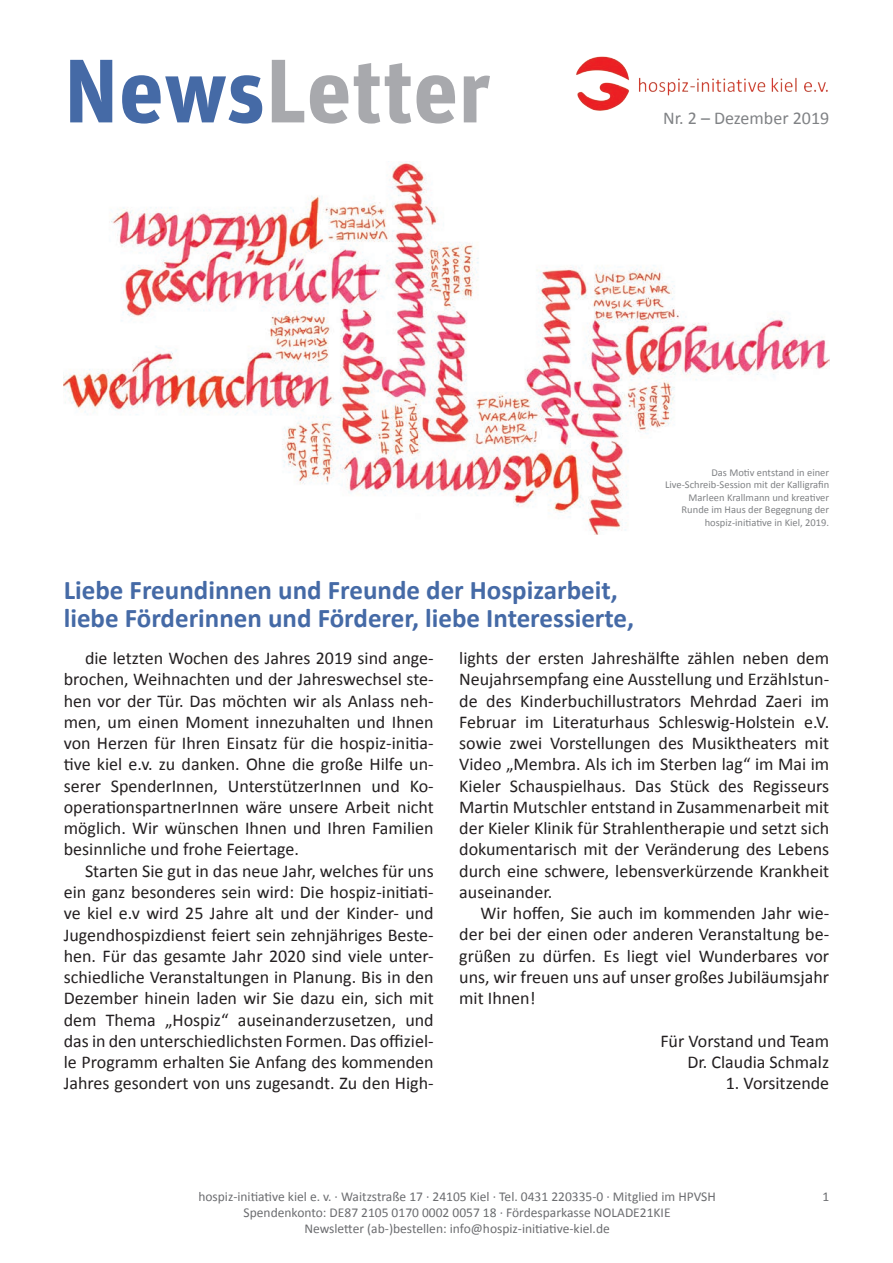
<style>
.page{position:relative;width:893px;height:1263px;background:#fff}
.page>*{position:absolute;margin:0;border:0;box-sizing:border-box;transform-origin:0 0}
.t1{font:700 90px "Unit OT";color:#a8a9ad}
.Überschrift_2{font:700 27px/28.5px "Calibri";color:#456aa6}
.Fließtext{font:18px/21.3px "Calibri";color:#231f20;text-align:justify}
.Fließtext-2{font:18px "Calibri";color:#808285}
.Fließtext-3{font:13.5px/16.2px "Calibri";color:#6c6d70;text-align:center}
.Fließtext-4{font:10.5px/12.6px "Calibri";color:#808285;text-align:right}
.s1{color:#456aa6}
</style>
<div class="page">
<img style="left:576px;top:56px;width:252px;height:55px">
<img style="left:64px;top:162px;width:765px;height:372px">
<p class="t1" style="left:64px;top:36px;width:429px"><span class="s1">News</span>Letter</p>
<p class="Fließtext-2" style="left:663px;top:106px;width:168px">Nr. 2 – Dezember 2019</p>
<p class="Fließtext-4" style="left:665px;top:466px;width:166px">Das Motiv entstand in einer Live-Schreib-Session mit der Kalligrafin Marleen Krallmann und kreativer Runde im Haus der Begegnung der hospiz-initiative in Kiel, 2019.</p>
<p class="Überschrift_2" style="left:64px;top:575px;width:572px">Liebe Freundinnen und Freunde der Hospizarbeit, liebe Förderinnen und Förderer, liebe Interessierte,</p>
<p class="Fließtext" style="left:64px;top:647px;width:371px;text-indent:21px">die letzten Wochen des Jahres 2019 sind ange&shy;brochen, Weihnachten und der Jahreswechsel ste&shy;hen vor der Tür. Das möchten wir als Anlass neh&shy;men, um einen Moment innezuhalten und Ihnen von Herzen für Ihren Einsatz für die hospiz-initia&shy;tive kiel e.v. zu danken. Ohne die große Hilfe un&shy;serer SpenderInnen, UnterstützerInnen und Ko&shy;operationspartnerInnen wäre unsere Arbeit nicht möglich. Wir wünschen Ihnen und Ihren Familien besinnliche und frohe Feiertage.</p>
<p class="Fließtext" style="left:64px;top:860px;width:371px;text-indent:21px">Starten Sie gut in das neue Jahr, welches für uns ein ganz besonderes sein wird: Die hospiz-initiati&shy;ve kiel e.v wird 25 Jahre alt und der Kinder- und Jugendhospizdienst feiert sein zehnjähriges Beste&shy;hen. Für das gesamte Jahr 2020 sind viele unter&shy;schiedliche Veranstaltungen in Planung. Bis in den Dezember hinein laden wir Sie dazu ein, sich mit dem Thema „Hospiz“ auseinanderzusetzen, und das in den unterschiedlichsten Formen. Das offiziel&shy;le Programm erhalten Sie Anfang des kommenden Jahres gesondert von uns zugesandt. Zu den High-</p>
<p class="Fließtext" style="left:459px;top:647px;width:371px">lights der ersten Jahreshälfte zählen neben dem Neujahrsempfang eine Ausstellung und Erzählstun&shy;de des Kinderbuchillustrators Mehrdad Zaeri im Februar im Literaturhaus Schleswig-Holstein e.V. sowie zwei Vorstellungen des Musiktheaters mit Video „Membra. Als ich im Sterben lag“ im Mai im Kieler Schauspielhaus. Das Stück des Regisseurs Martin Mutschler entstand in Zusammenarbeit mit der Kieler Klinik für Strahlentherapie und setzt sich dokumentarisch mit der Veränderung des Lebens durch eine schwere, lebensverkürzende Krankheit auseinander.</p>
<p class="Fließtext" style="left:459px;top:903px;width:371px;text-indent:21px">Wir hoffen, Sie auch im kommenden Jahr wie&shy;der bei der einen oder anderen Veranstaltung be&shy;grüßen zu dürfen. Es liegt viel Wunderbares vor uns, wir freuen uns auf unser großes Jubiläumsjahr mit Ihnen!</p>
<p class="Fließtext" style="left:660px;top:1030px;width:170px">Für Vorstand und Team</p>
<p class="Fließtext" style="left:687px;top:1051px;width:143px">Dr. Claudia Schmalz</p>
<p class="Fließtext" style="left:726px;top:1073px;width:105px">1. Vorsitzende</p>
<p class="Fließtext-3" style="left:198px;top:1188px;width:519px">hospiz-initiative kiel e. v. · Waitzstraße 17 · 24105 Kiel · Tel. 0431 220335-0 · Mitglied im HPVSH<br>Spendenkonto: DE87 2105 0170 0002 0057 18 · Fördesparkasse NOLADE21KIE<br>Newsletter (ab-)bestellen: info@hospiz-initiative-kiel.de</p>
<p class="Fließtext-3" style="left:822px;top:1188px;width:8px">1</p>
</div>
